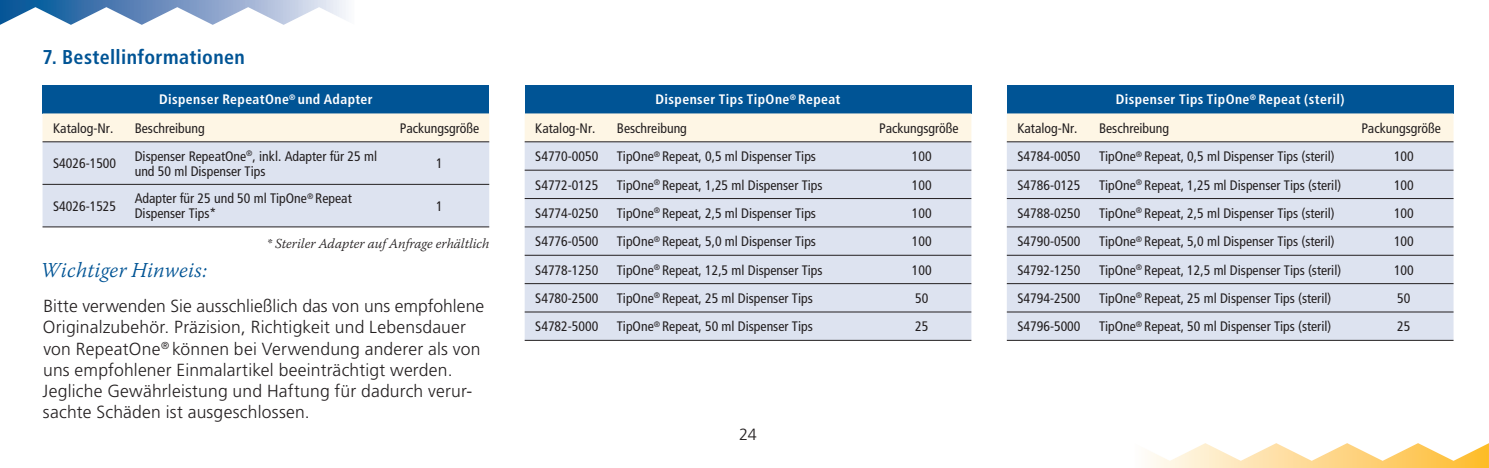
<style>
.page{position:relative;width:1489px;height:468px;background:#fff}
.page>*{position:absolute;margin:0;border:0;box-sizing:border-box;transform-origin:0 0}
.t1{font:italic 300 21.25px "Warnock Pro";letter-spacing:.01em;color:#005495}
.t2{font:700 condensed 20px "Frutiger";letter-spacing:.015em;color:#005495}
.t3{font:300 17.5px/21.2px "Frutiger";letter-spacing:.01em;color:#231f20}
.t4{font:300 16.25px "Frutiger";color:#231f20}
.t5{font:condensed 13.75px/15px "Frutiger";color:#231f20}
.t6{font:700 condensed 13.75px "Frutiger";letter-spacing:.03em;color:#fff}
.t7{font:italic 300 13.75px "Warnock Pro";color:#231f20}
</style>
<div class="page">
<svg style="left:0;top:0;width:346px;height:25px"></svg>
<svg style="left:1148px;top:443px;width:340px;height:25px"></svg>
<div style="left:43px;top:85px;width:446px;height:28px;background:#005495"></div>
<div style="left:43px;top:113px;width:446px;height:28px;background:#fef6e5"></div>
<div style="left:43px;top:142px;width:446px;height:84px;background:#dde3f0"></div>
<hr style="left:43px;top:141px;width:446px;height:1px;background:#231f20">
<hr style="left:43px;top:184px;width:446px;height:1px;background:#231f20">
<hr style="left:43px;top:226px;width:446px;height:1px;background:#231f20">
<div style="left:524px;top:85px;width:447px;height:28px;background:#005495"></div>
<div style="left:525px;top:113px;width:446px;height:28px;background:#fef6e5"></div>
<div style="left:524px;top:142px;width:447px;height:198px;background:#dde3f0"></div>
<hr style="left:524px;top:141px;width:447px;height:1px;background:#231f20">
<hr style="left:524px;top:170px;width:447px;height:1px;background:#231f20">
<hr style="left:524px;top:198px;width:447px;height:1px;background:#231f20">
<hr style="left:524px;top:226px;width:447px;height:1px;background:#231f20">
<hr style="left:524px;top:255px;width:447px;height:1px;background:#231f20">
<hr style="left:524px;top:283px;width:447px;height:1px;background:#231f20">
<hr style="left:524px;top:311px;width:447px;height:1px;background:#231f20">
<hr style="left:524px;top:340px;width:447px;height:1px;background:#231f20">
<div style="left:1006px;top:85px;width:447px;height:28px;background:#005495"></div>
<div style="left:1007px;top:113px;width:446px;height:28px;background:#fef6e5"></div>
<div style="left:1006px;top:142px;width:447px;height:198px;background:#dde3f0"></div>
<hr style="left:1006px;top:141px;width:447px;height:1px;background:#231f20">
<hr style="left:1006px;top:170px;width:447px;height:1px;background:#231f20">
<hr style="left:1006px;top:198px;width:447px;height:1px;background:#231f20">
<hr style="left:1006px;top:226px;width:447px;height:1px;background:#231f20">
<hr style="left:1006px;top:255px;width:447px;height:1px;background:#231f20">
<hr style="left:1006px;top:283px;width:447px;height:1px;background:#231f20">
<hr style="left:1006px;top:311px;width:447px;height:1px;background:#231f20">
<hr style="left:1006px;top:340px;width:447px;height:1px;background:#231f20">
<h2 class="t2" style="left:43px;top:45px;width:204px">7. Bestellinformationen</h2>
<p class="t6" style="left:159px;top:91px;width:215px">Dispenser RepeatOne<sup>®</sup> und Adapter</p>
<p class="t5" style="left:53px;top:121px;width:62px">Katalog-Nr.</p>
<p class="t5" style="left:135px;top:121px;width:72px">Beschreibung</p>
<p class="t5" style="left:400px;top:121px;width:81px">Packungsgröße</p>
<p class="t5" style="left:53px;top:156px;width:64px">S4026-1500</p>
<p class="t5" style="left:135px;top:148px;width:244px">Dispenser RepeatOne<sup>®</sup>, inkl. Adapter für 25 ml und 50 ml Dispenser Tips</p>
<p class="t5" style="left:436px;top:156px;width:8px">1</p>
<p class="t5" style="left:53px;top:199px;width:64px">S4026-1525</p>
<p class="t5" style="left:135px;top:191px;width:218px">Adapter für 25 und 50 ml TipOne<sup>®</sup> Repeat<br>Dispenser Tips*</p>
<p class="t5" style="left:436px;top:199px;width:8px">1</p>
<p class="t7" style="left:267px;top:235px;width:224px">* Steriler Adapter auf Anfrage erhältlich</p>
<h1 class="t1" style="left:41px;top:257px;width:168px">Wichtiger Hinweis:</h1>
<p class="t3" style="left:43px;top:295px;width:443px">Bitte verwenden Sie aus schließlich das von uns empfohlene Originalzubehör. Präzision, Richtigkeit und Lebensdauer von RepeatOne<sup>®</sup> können bei Verwendung anderer als von uns empfohlener Einmalartikel beeinträchtigt werden.<br>Jegliche Gewährleistung und Haftung für dadurch verur&shy;sachte Schäden ist ausgeschlossen.</p>
<p class="t6" style="left:655px;top:91px;width:186px">Dispenser Tips TipOne<sup>®</sup> Repeat</p>
<p class="t5" style="left:535px;top:121px;width:62px">Katalog-Nr.</p>
<p class="t5" style="left:617px;top:121px;width:72px">Beschreibung</p>
<p class="t5" style="left:879px;top:121px;width:81px">Packungsgröße</p>
<p class="t5" style="left:535px;top:149px;width:64px">S4770-0050</p>
<p class="t5" style="left:617px;top:149px;width:201px">TipOne<sup>®</sup> Repeat, 0,5 ml Dispenser Tips</p>
<p class="t5" style="left:911px;top:149px;width:21px">100</p>
<p class="t5" style="left:535px;top:177px;width:64px">S4772-0125</p>
<p class="t5" style="left:617px;top:177px;width:207px">TipOne<sup>®</sup> Repeat, 1,25 ml Dispenser Tips</p>
<p class="t5" style="left:911px;top:177px;width:21px">100</p>
<p class="t5" style="left:535px;top:206px;width:64px">S4774-0250</p>
<p class="t5" style="left:617px;top:206px;width:201px">TipOne<sup>®</sup> Repeat, 2,5 ml Dispenser Tips</p>
<p class="t5" style="left:911px;top:206px;width:21px">100</p>
<p class="t5" style="left:535px;top:234px;width:64px">S4776-0500</p>
<p class="t5" style="left:617px;top:234px;width:201px">TipOne<sup>®</sup> Repeat, 5,0 ml Dispenser Tips</p>
<p class="t5" style="left:911px;top:234px;width:21px">100</p>
<p class="t5" style="left:535px;top:262px;width:64px">S4778-1250</p>
<p class="t5" style="left:617px;top:262px;width:207px">TipOne<sup>®</sup> Repeat, 12,5 ml Dispenser Tips</p>
<p class="t5" style="left:911px;top:262px;width:21px">100</p>
<p class="t5" style="left:535px;top:291px;width:64px">S4780-2500</p>
<p class="t5" style="left:617px;top:291px;width:197px">TipOne<sup>®</sup> Repeat, 25 ml Dispenser Tips</p>
<p class="t5" style="left:915px;top:291px;width:15px">50</p>
<p class="t5" style="left:535px;top:319px;width:64px">S4782-5000</p>
<p class="t5" style="left:617px;top:319px;width:197px">TipOne<sup>®</sup> Repeat, 50 ml Dispenser Tips</p>
<p class="t5" style="left:915px;top:319px;width:15px">25</p>
<p class="t4" style="left:739px;top:425px;width:19px">24</p>
<p class="t6" style="left:1115px;top:91px;width:230px">Dispenser Tips TipOne<sup>®</sup> Repeat (steril)</p>
<p class="t5" style="left:1017px;top:121px;width:62px">Katalog-Nr.</p>
<p class="t5" style="left:1098px;top:121px;width:72px">Beschreibung</p>
<p class="t5" style="left:1361px;top:121px;width:81px">Packungsgröße</p>
<p class="t5" style="left:1017px;top:149px;width:64px">S4784-0050</p>
<p class="t5" style="left:1098px;top:149px;width:237px">TipOne<sup>®</sup> Repeat, 0,5 ml Dispenser Tips (steril)</p>
<p class="t5" style="left:1393px;top:149px;width:21px">100</p>
<p class="t5" style="left:1017px;top:177px;width:64px">S4786-0125</p>
<p class="t5" style="left:1098px;top:177px;width:244px">TipOne<sup>®</sup> Repeat, 1,25 ml Dispenser Tips (steril)</p>
<p class="t5" style="left:1393px;top:177px;width:21px">100</p>
<p class="t5" style="left:1017px;top:206px;width:64px">S4788-0250</p>
<p class="t5" style="left:1098px;top:206px;width:237px">TipOne<sup>®</sup> Repeat, 2,5 ml Dispenser Tips (steril)</p>
<p class="t5" style="left:1393px;top:206px;width:21px">100</p>
<p class="t5" style="left:1017px;top:234px;width:64px">S4790-0500</p>
<p class="t5" style="left:1098px;top:234px;width:237px">TipOne<sup>®</sup> Repeat, 5,0 ml Dispenser Tips (steril)</p>
<p class="t5" style="left:1393px;top:234px;width:21px">100</p>
<p class="t5" style="left:1017px;top:262px;width:64px">S4792-1250</p>
<p class="t5" style="left:1098px;top:262px;width:244px">TipOne<sup>®</sup> Repeat, 12,5 ml Dispenser Tips (steril)</p>
<p class="t5" style="left:1393px;top:262px;width:21px">100</p>
<p class="t5" style="left:1017px;top:291px;width:64px">S4794-2500</p>
<p class="t5" style="left:1098px;top:291px;width:234px">TipOne<sup>®</sup> Repeat, 25 ml Dispenser Tips (steril)</p>
<p class="t5" style="left:1397px;top:291px;width:15px">50</p>
<p class="t5" style="left:1017px;top:319px;width:64px">S4796-5000</p>
<p class="t5" style="left:1098px;top:319px;width:234px">TipOne<sup>®</sup> Repeat, 50 ml Dispenser Tips (steril)</p>
<p class="t5" style="left:1397px;top:319px;width:15px">25</p>
</div>
